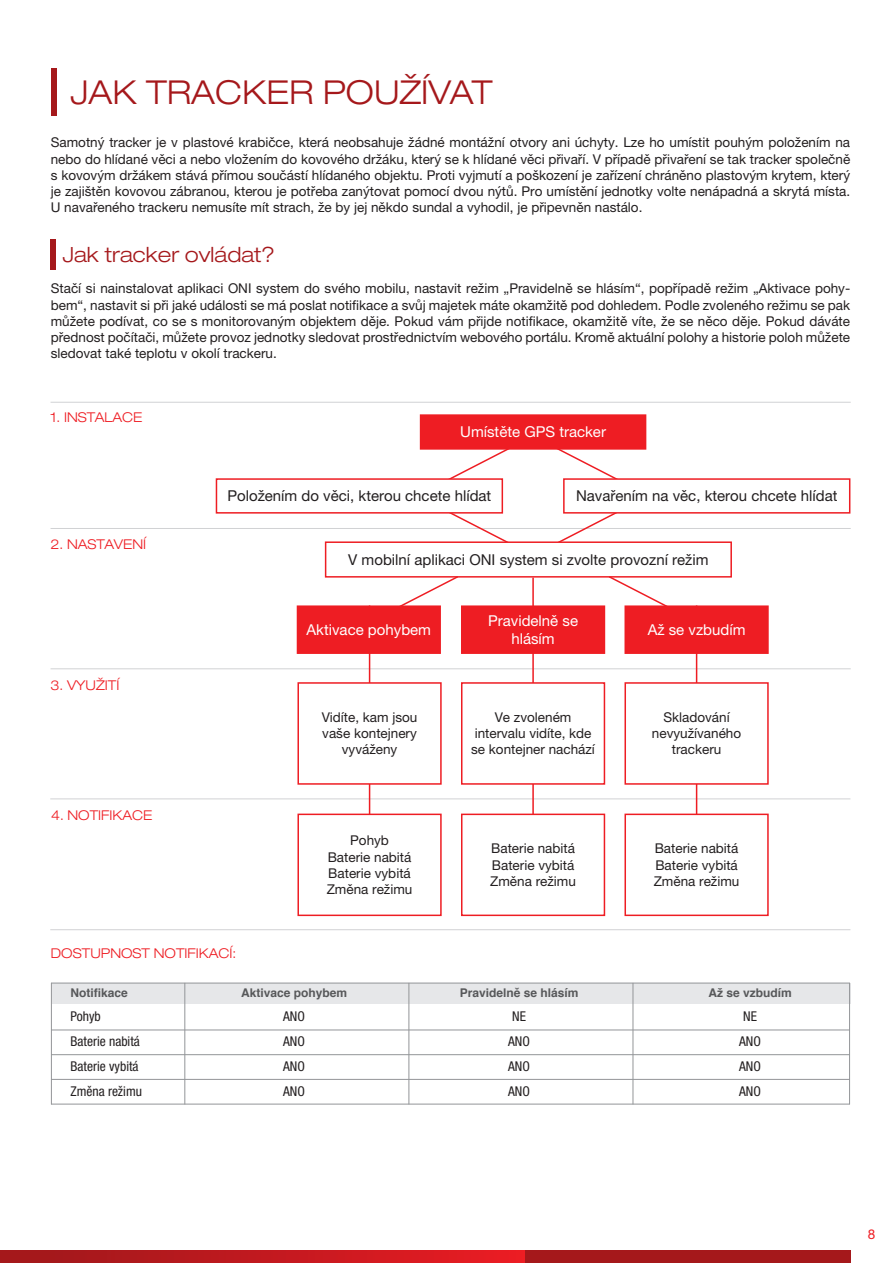
<style>
.page{position:relative;width:893px;height:1263px;background:#fff}
.page>*{position:absolute;margin:0;border:0;box-sizing:border-box;transform-origin:0 0}
.t1{font:300 expanded 33px "Helvetica Neue LT Pro";color:#a5181b}
.t2{font:300 expanded 21px "Helvetica Neue LT Pro";color:#a5181b}
.t3{font:15px "Helvetica Neue LT Pro";color:#231f20}
.t4{font:15px/18px "Helvetica Neue LT Pro";color:#fff;text-align:center}
.t5{font:13.5px/16.2px "Helvetica Neue LT Pro";color:#231f20;text-align:center}
.t6{font:condensed 13.5px "Helvetica Neue LT Pro";color:#231f20}
.t7{font:300 expanded 13.5px "Helvetica Neue LT Pro";color:#ee1d23}
.t8{font:13.5px "Helvetica Neue LT Pro";color:#ee1d23}
.t9{font:700 12px "Helvetica";color:#57585a}
</style>
<div class="page">
<div style="left:52px;top:983px;width:798px;height:21px;background:#e6e7e9"></div>
<div style="left:521px;top:1250px;width:329px;height:13px;background:#a5181b"></div>
<svg style="left:0;top:1250px;width:525px;height:13px;background:#c3191f"></svg>
<div style="left:52px;top:68px;width:5px;height:48px;background:#a5181b"></div>
<hr style="left:51px;top:983px;width:799px;height:1px;background:#939598">
<hr style="left:51px;top:1030px;width:799px;height:1px;background:#939598">
<hr style="left:51px;top:1054px;width:799px;height:1px;background:#939598">
<hr style="left:51px;top:1079px;width:799px;height:1px;background:#939598">
<hr style="left:51px;top:1104px;width:799px;height:1px;background:#939598">
<hr style="left:185px;top:983px;width:1px;height:121px;background:#939598">
<hr style="left:51px;top:983px;width:1px;height:121px;background:#939598">
<hr style="left:849px;top:983px;width:1px;height:121px;background:#939598">
<hr style="left:409px;top:983px;width:1px;height:121px;background:#939598">
<hr style="left:633px;top:983px;width:1px;height:121px;background:#939598">
<hr style="left:51px;top:528px;width:800px;height:1px;background:#d1d2d4">
<hr style="left:51px;top:402px;width:800px;height:1px;background:#d1d2d4">
<hr style="left:51px;top:668px;width:800px;height:1px;background:#d1d2d4">
<hr style="left:50px;top:798px;width:800px;height:1px;background:#d1d2d4">
<hr style="left:50px;top:929px;width:800px;height:1px;background:#d1d2d4">
<svg style="left:450px;top:450px;width:58px;height:36px"></svg>
<svg style="left:558px;top:450px;width:58px;height:28px"></svg>
<svg style="left:451px;top:506px;width:56px;height:35px"></svg>
<svg style="left:559px;top:514px;width:56px;height:27px"></svg>
<div style="left:421px;top:415px;width:225px;height:34px;background:#ee1d23"></div>
<div style="left:420px;top:414px;width:226px;height:36px;border:2px solid #ee1d23"></div>
<div style="left:325px;top:541px;width:407px;height:37px;border:2px solid #ee1d23"></div>
<div style="left:216px;top:479px;width:286px;height:34px;background:#fff"></div>
<div style="left:216px;top:478px;width:287px;height:36px;border:2px solid #ee1d23"></div>
<div style="left:563px;top:478px;width:287px;height:36px;border:2px solid #ee1d23"></div>
<hr style="left:369px;top:605px;width:1px;height:305px;background:#ee1d23">
<svg style="left:380px;top:575px;width:80px;height:30px"></svg>
<hr style="left:532px;top:578px;width:2px;height:332px;background:#ee1d23">
<svg style="left:607px;top:575px;width:80px;height:30px"></svg>
<hr style="left:696px;top:605px;width:1px;height:305px;background:#ee1d23">
<div style="left:298px;top:683px;width:143px;height:101px;background:#fff"></div>
<div style="left:297px;top:682px;width:145px;height:103px;border:2px solid #ee1d23"></div>
<div style="left:298px;top:814px;width:143px;height:101px;background:#fff"></div>
<div style="left:297px;top:813px;width:145px;height:103px;border:2px solid #ee1d23"></div>
<div style="left:461px;top:682px;width:144px;height:103px;border:2px solid #ee1d23"></div>
<div style="left:461px;top:813px;width:144px;height:103px;border:2px solid #ee1d23"></div>
<div style="left:625px;top:683px;width:143px;height:101px;background:#fff"></div>
<div style="left:624px;top:682px;width:145px;height:103px;border:2px solid #ee1d23"></div>
<div style="left:625px;top:814px;width:143px;height:101px;background:#fff"></div>
<div style="left:624px;top:813px;width:145px;height:103px;border:2px solid #ee1d23"></div>
<div style="left:51px;top:240px;width:5px;height:30px;background:#a5181b"></div>
<div style="left:297px;top:606px;width:143px;height:47px;background:#ee1d23"></div>
<div style="left:297px;top:605px;width:144px;height:49px;border:2px solid #ee1d23"></div>
<div style="left:625px;top:606px;width:143px;height:47px;background:#ee1d23"></div>
<div style="left:624px;top:605px;width:145px;height:49px;border:2px solid #ee1d23"></div>
<div style="left:462px;top:606px;width:142px;height:47px;background:#ee1d23"></div>
<div style="left:461px;top:605px;width:144px;height:49px;border:2px solid #ee1d23"></div>
<h1 class="t1" style="left:70px;top:72px;width:424px">JAK TRACKER POUŽÍVAT</h1>
<p class="t5" style="left:51px;top:134px;width:801px;text-align:left">Samotný tracker je v plastové krabičce, která neobsahuje žádné montážní otvory ani úchyty. Lze ho umístit pouhým položením na nebo do hlídané věci a nebo vložením do kovového držáku, který se k hlídané věci přivaří. V případě přivaření se tak tracker společně s kovovým držákem stává přímou součástí hlídaného objektu. Proti vyjmutí a poškození je zařízení chráněno plastovým krytem, který je zajištěn kovovou zábranou, kterou je potřeba zanýtovat pomocí dvou nýtů. Pro umístění jednotky volte nenápadná a skrytá místa.<br>U navařeného trackeru nemusíte mít strach, že by jej někdo sundal a vyhodil, je připevněn nastálo.</p>
<h2 class="t2" style="left:62px;top:242px;width:214px">Jak tracker ovládat?</h2>
<p class="t5" style="left:51px;top:280px;width:801px;text-align:justify">Stačí si nainstalovat aplikaci ONI system do svého mobilu, nastavit režim „Pravidelně se hlásím“, popřípadě režim „Aktivace pohy&shy;bem“, nastavit si při jaké události se má poslat notifikace a svůj majetek máte okamžitě pod dohledem. Podle zvoleného režimu se pak můžete podívat, co se s monitorovaným objektem děje. Pokud vám přijde notifikace, okamžitě víte, že se něco děje. Pokud dáváte přednost počítači, můžete provoz jednotky sledovat prostřednictvím webového portálu. Kromě aktuální polohy a historie poloh můžete sledovat také teplotu v okolí trackeru.</p>
<p class="t7" style="left:51px;top:409px;width:94px">1. INSTALACE</p>
<p class="t7" style="left:51px;top:536px;width:97px">2. NASTAVENÍ</p>
<p class="t7" style="left:51px;top:677px;width:70px">3. VYUŽITÍ</p>
<p class="t7" style="left:51px;top:807px;width:103px">4. NOTIFIKACE</p>
<p class="t4" style="left:460px;top:423px;width:147px">Umístěte GPS tracker</p>
<p class="t3" style="left:227px;top:487px;width:265px">Položením do věci, kterou chcete hlídat</p>
<p class="t3" style="left:576px;top:487px;width:263px">Navařením na věc, kterou chcete hlídat</p>
<p class="t3" style="left:348px;top:551px;width:362px">V mobilní aplikaci ONI system si zvolte provozní režim</p>
<p class="t4" style="left:488px;top:611px;width:91px">Pravidelně se hlásím</p>
<p class="t4" style="left:307px;top:620px;width:126px">Aktivace pohybem</p>
<p class="t4" style="left:648px;top:620px;width:99px">Až se vzbudím</p>
<p class="t5" style="left:322px;top:709px;width:97px">Vidíte, kam jsou vaše kontejnery vyváženy</p>
<p class="t5" style="left:327px;top:832px;width:87px">Pohyb<br>Baterie nabitá<br>Baterie vybitá<br>Změna režimu</p>
<p class="t5" style="left:471px;top:709px;width:125px">Ve zvoleném intervalu vidíte, kde se kontejner nachází</p>
<p class="t5" style="left:490px;top:840px;width:87px;text-align:left">Baterie nabitá<br>Baterie vybitá<br>Změna režimu</p>
<p class="t5" style="left:652px;top:709px;width:91px">Skladování nevyužívaného trackeru</p>
<p class="t5" style="left:654px;top:840px;width:87px;text-align:left">Baterie nabitá<br>Baterie vybitá<br>Změna režimu</p>
<p class="t7" style="left:51px;top:945px;width:187px">DOSTUPNOST NOTIFIKACÍ:</p>
<p class="t9" style="left:71px;top:983px;width:59px">Notifikace</p>
<p class="t9" style="left:241px;top:983px;width:108px">Aktivace pohybem</p>
<p class="t9" style="left:460px;top:983px;width:120px">Pravidelně se hlásím</p>
<p class="t9" style="left:708px;top:983px;width:85px">Až se vzbudím</p>
<p class="t6" style="left:71px;top:1009px;width:32px">Pohyb</p>
<p class="t6" style="left:283px;top:1009px;width:23px">ANO</p>
<p class="t6" style="left:512px;top:1009px;width:15px">NE</p>
<p class="t6" style="left:743px;top:1009px;width:15px">NE</p>
<p class="t6" style="left:71px;top:1033px;width:71px">Baterie nabitá</p>
<p class="t6" style="left:283px;top:1033px;width:23px">ANO</p>
<p class="t6" style="left:508px;top:1033px;width:23px">ANO</p>
<p class="t6" style="left:739px;top:1033px;width:23px">ANO</p>
<p class="t6" style="left:71px;top:1058px;width:70px">Baterie vybitá</p>
<p class="t6" style="left:283px;top:1058px;width:23px">ANO</p>
<p class="t6" style="left:508px;top:1058px;width:23px">ANO</p>
<p class="t6" style="left:739px;top:1058px;width:23px">ANO</p>
<p class="t6" style="left:71px;top:1083px;width:73px">Změna režimu</p>
<p class="t6" style="left:283px;top:1083px;width:23px">ANO</p>
<p class="t6" style="left:508px;top:1083px;width:23px">ANO</p>
<p class="t6" style="left:739px;top:1083px;width:23px">ANO</p>
<p class="t8" style="left:868px;top:1226px;width:9px">8</p>
</div>
